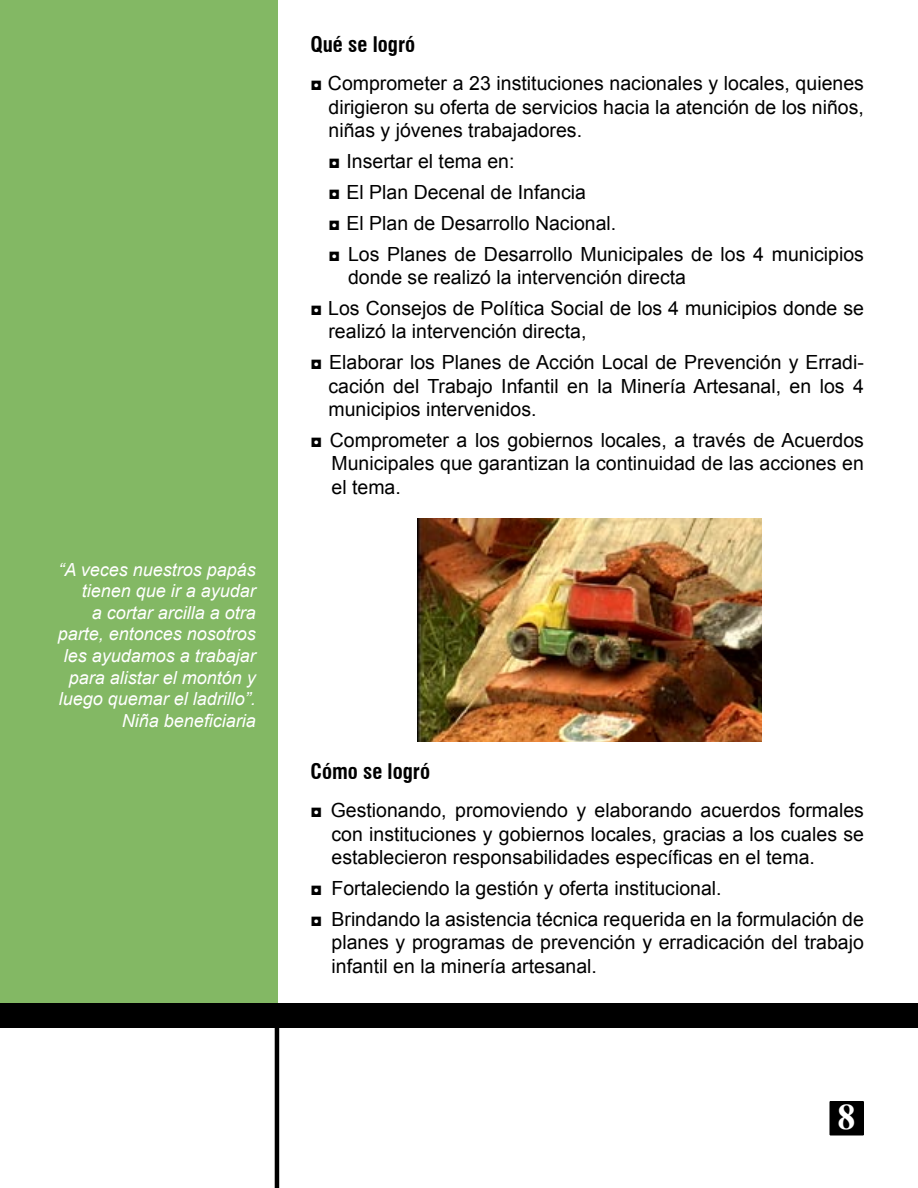
<style>
.page{position:relative;width:918px;height:1188px;background:#fff}
.page>*{position:absolute;margin:0;border:0;box-sizing:border-box;transform-origin:0 0}
.t1{font:700 36px "Times New Roman";color:#fff}
.t2{font:700 condensed 21px "Swiss 721 BT";color:#000}
.items{font:19.5px/23.4px "Arial";color:#000;text-align:justify}
.t3{font:italic 18px/21.6px "Arial";color:#fff;text-align:right}
</style>
<div class="page">
<div style="left:0;top:0;width:278px;height:1005px;background:#83b864"></div>
<hr style="left:275px;top:1021px;width:4px;height:167px;background:#000">
<div style="left:0;top:1004px;width:918px;height:24px;background:#000"></div>
<div style="left:830px;top:1102px;width:33px;height:33px;background:#000"></div>
<div style="left:830px;top:1101px;width:34px;height:35px;border:2px solid #000"></div>
<img style="left:417px;top:518px;width:345px;height:224px">
<p class="t3" style="left:58px;top:559px;width:200px">“A veces nuestros papás tienen que ir a ayudar<br>a cortar arcilla a otra parte, entonces nosotros les ayudamos a trabajar para alistar el montón y luego quemar el ladrillo”.<br>Niña beneficiaria</p>
<p class="t2" style="left:310px;top:32px;width:106px">Qué se logró</p>
<p class="items" style="left:328px;top:72px;width:537px;text-indent:-18px">◘ Comprometer a 23 instituciones nacionales y locales, quienes dirigieron su oferta de servicios hacia la atención de los niños, niñas y jóvenes trabajadores.</p>
<p class="items" style="left:328px;top:150px;width:187px">◘ Insertar el tema en:</p>
<p class="items" style="left:328px;top:181px;width:259px">◘ El Plan Decenal de Infancia</p>
<p class="items" style="left:328px;top:212px;width:289px">◘ El Plan de Desarrollo Nacional.</p>
<p class="items" style="left:348px;top:242px;width:517px;text-indent:-20px">◘ Los Planes de Desarrollo Municipales de los 4 municipios donde se realizó la intervención directa</p>
<p class="items" style="left:328px;top:297px;width:537px;text-indent:-18px">◘ Los Consejos de Política Social de los 4 municipios donde se realizó la intervención directa,</p>
<p class="items" style="left:328px;top:351px;width:537px;text-indent:-18px">◘ Elaborar los Planes de Acción Local de Prevención y Erradi&shy;cación del Trabajo Infantil en la Minería Artesanal, en los 4 municipios intervenidos.</p>
<p class="items" style="left:332px;top:429px;width:534px;text-indent:-21px">◘ Comprometer a los gobiernos locales, a través de Acuerdos Municipales que garantizan la continuidad de las acciones en el tema.</p>
<p class="t2" style="left:310px;top:759px;width:121px">Cómo se logró</p>
<p class="items" style="left:332px;top:799px;width:534px;text-indent:-21px">◘ Gestionando, promoviendo y elaborando acuerdos formales con instituciones y gobiernos locales, gracias a los cuales se establecieron responsabilidades específicas en el tema.</p>
<p class="items" style="left:310px;top:877px;width:413px">◘ Fortaleciendo la gestión y oferta institucional.</p>
<p class="items" style="left:332px;top:908px;width:534px;text-indent:-21px">◘ Brindando la asistencia técnica requerida en la formulación de planes y programas de prevención y erradicación del trabajo infantil en la minería artesanal.</p>
<h1 class="t1" style="left:838px;top:1092px;width:19px">8</h1>
</div>
